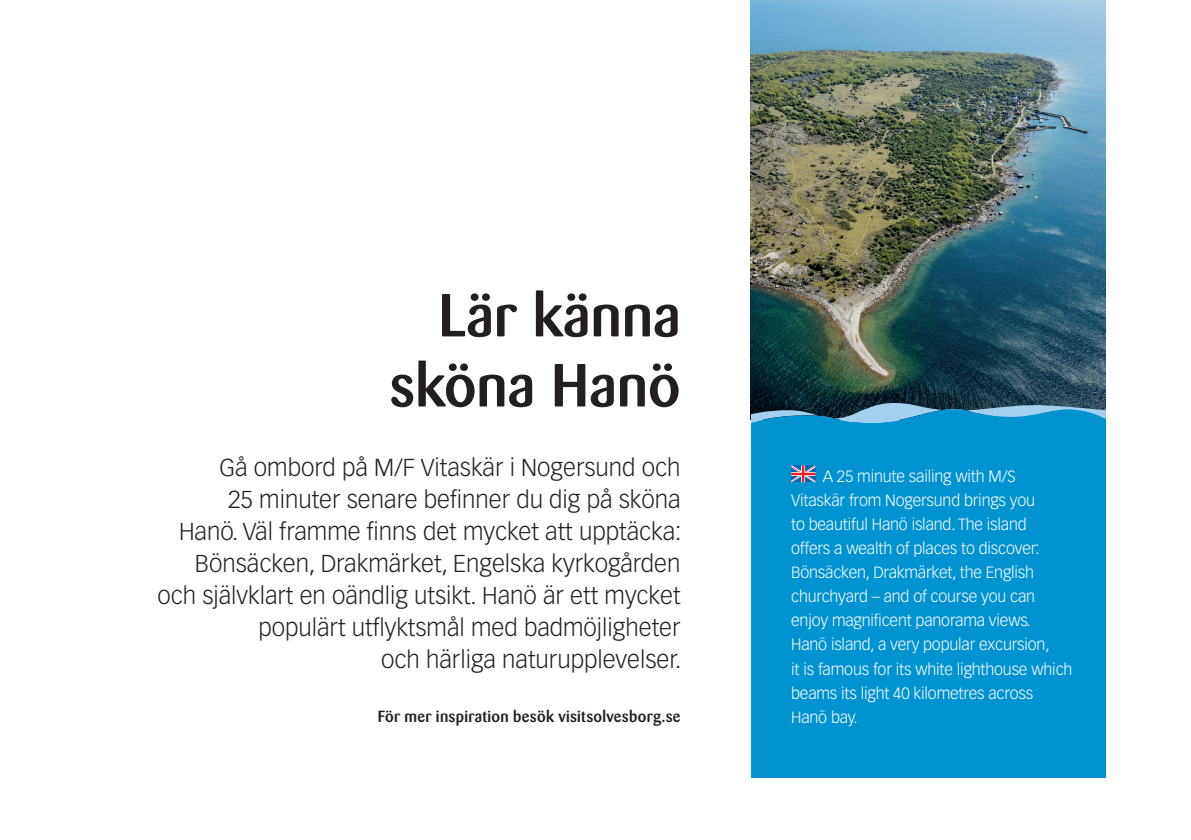
<style>
.page{position:relative;width:1191px;height:840px;background:#fff}
.page>*{position:absolute;margin:0;border:0;box-sizing:border-box;transform-origin:0 0}
._1__Rubrik_Vänster{font:500 60px/70px "Barmeno";color:#231f20;text-align:right}
._1B_Ingresstext{font:300 24px "Vectora LT Pro";color:#231f20}
.Svensk_brödtext{font:300 16px "Vectora LT Pro";letter-spacing:-.01em;color:#fff}
._1D__Underrubrik{font:500 16px "Barmeno";letter-spacing:.02em;color:#231f20}
</style>
<div class="page">
<img style="left:751px;top:0;width:355px;height:395px">
<div style="left:751px;top:421px;width:355px;height:356px;background:#0093d0"></div>
<svg style="left:791px;top:465px;width:24px;height:17px"></svg>
<svg style="left:751px;top:395px;width:355px;height:28px;background:#306e8b"></svg>
<p class="_1__Rubrik_Vänster" style="left:389px;top:280px;width:293px">Lär känna sköna Hanö</p>
<p class="_1B_Ingresstext" style="left:220px;top:452px;width:462px">Gå ombord på M/F Vitaskär i Nogersund och</p>
<p class="_1B_Ingresstext" style="left:228px;top:484px;width:454px">25 minuter senare befinner du dig på sköna</p>
<p class="_1B_Ingresstext" style="left:179px;top:516px;width:504px">Hanö. Väl framme finns det mycket att upptäcka:</p>
<p class="_1B_Ingresstext" style="left:195px;top:548px;width:487px">Bönsäcken, Drakmärket, Engelska kyrkogården</p>
<p class="_1B_Ingresstext" style="left:157px;top:580px;width:524px">och självklart en oändlig utsikt. Hanö är ett mycket</p>
<p class="_1B_Ingresstext" style="left:258px;top:612px;width:423px">populärt utflyktsmål med badmöjligheter</p>
<p class="_1B_Ingresstext" style="left:381px;top:644px;width:302px">och härliga naturupplevelser.</p>
<p class="_1D__Underrubrik" style="left:378px;top:706px;width:304px">För mer inspiration besök visitsolvesborg.se</p>
<p class="Svensk_brödtext" style="left:822px;top:466px;width:195px">A 25 minute sailing with M/S</p>
<p class="Svensk_brödtext" style="left:791px;top:490px;width:245px">Vitaskär from Nogersund brings you</p>
<p class="Svensk_brödtext" style="left:791px;top:514px;width:237px">to beautiful Hanö island. The island</p>
<p class="Svensk_brödtext" style="left:791px;top:538px;width:250px">offers a wealth of places to discover:</p>
<p class="Svensk_brödtext" style="left:791px;top:562px;width:244px">Bönsäcken, Drakmärket, the English</p>
<p class="Svensk_brödtext" style="left:791px;top:586px;width:245px">churchyard – and of course you can</p>
<p class="Svensk_brödtext" style="left:791px;top:610px;width:241px">enjoy magnificent panorama views.</p>
<p class="Svensk_brödtext" style="left:791px;top:634px;width:260px">Hanö island, a very popular excursion,</p>
<p class="Svensk_brödtext" style="left:791px;top:658px;width:283px">it is famous for its white lighthouse which</p>
<p class="Svensk_brödtext" style="left:791px;top:682px;width:243px">beams its light 40 kilometres across</p>
<p class="Svensk_brödtext" style="left:791px;top:706px;width:68px">Hanö bay.</p>
</div>
